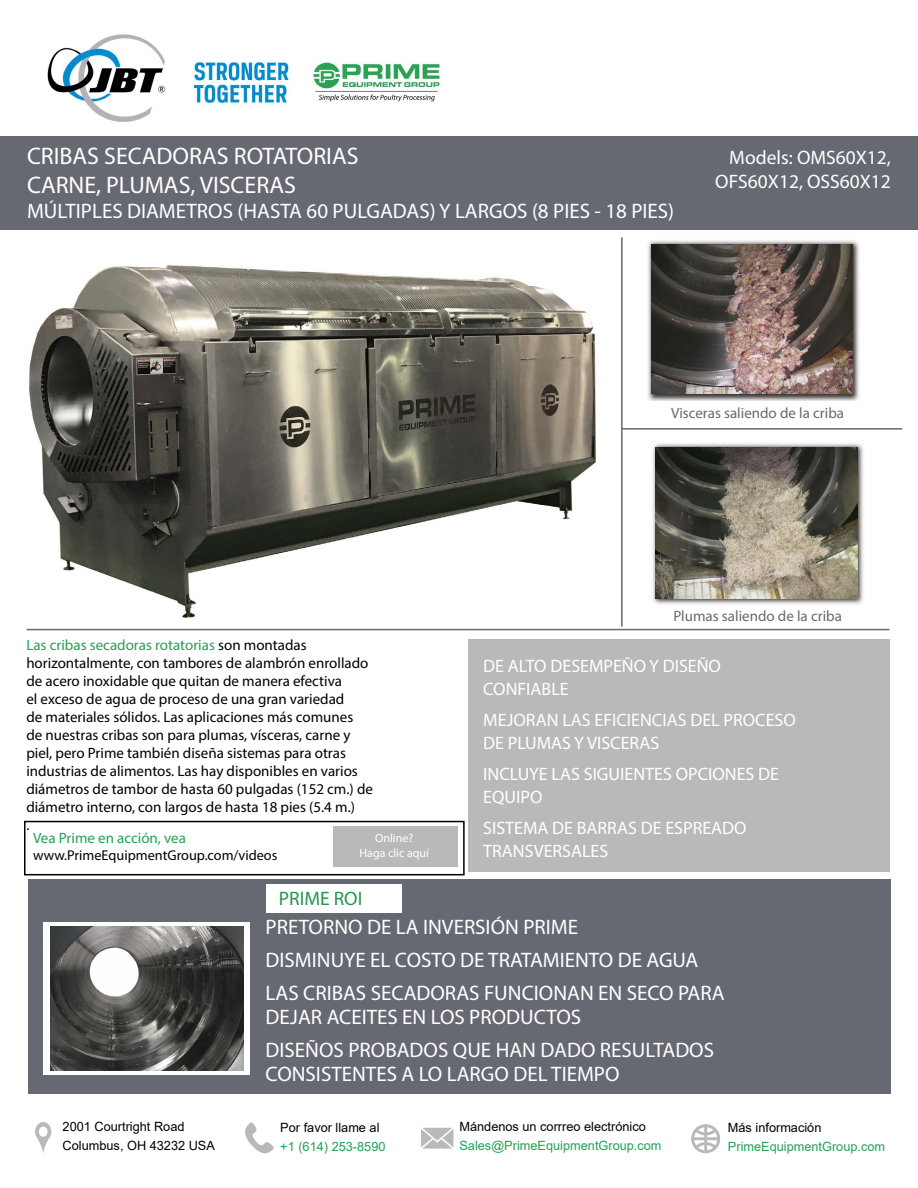
<style>
.page{position:relative;width:918px;height:1188px;background:#fff}
.page>*{position:absolute;margin:0;border:0;box-sizing:border-box;transform-origin:0 0}
.t1{font:24px/28.8px "Myriad Pro";color:#fff}
.t2{font:21px/33px "Myriad Pro";color:#fff}
.t3{font:19.5px/23.4px "Myriad Pro";color:#fff;text-align:right}
.t4{font:19.5px "Myriad Pro";color:#26954d}
.t5{font:18px/22.5px "Myriad Pro";color:#fff}
.t6{font:15px/18px "Myriad Pro";color:#000}
.t7{font:15px "Myriad Pro";color:#666971}
.t8{font:15px "Myriad Pro";color:#21a254}
.t9{font:14.25px "Myriad Pro";color:#000}
.t10{font:12.75px/18.9px "Arial";color:#000}
.t11{font:12.75px "Arial";color:#21a254}
.t12{font:12px/14.4px "Myriad Pro";color:#fff;text-align:center}
.s1{color:#21a254}
</style>
<div class="page">
<div style="left:0;top:136px;width:918px;height:93px;background:#666971"></div>
<svg style="left:35px;top:1122px;width:16px;height:31px"></svg>
<svg style="left:245px;top:1122px;width:29px;height:32px"></svg>
<svg style="left:421px;top:1128px;width:32px;height:21px"></svg>
<svg style="left:691px;top:1124px;width:29px;height:29px"></svg>
<hr style="left:704px;top:1125px;width:3px;height:28px;background:#b9b9ba">
<img style="left:47px;top:34px;width:394px;height:88px">
<hr style="left:621px;top:237px;width:2px;height:390px;background:#666971">
<hr style="left:622px;top:428px;width:280px;height:2px;background:#666971">
<div style="left:28px;top:879px;width:863px;height:214px;background:#666971"></div>
<svg style="left:44px;top:922px;width:206px;height:153px;background:#eaeaea"></svg>
<div style="left:469px;top:639px;width:421px;height:232px;background:#b9b9ba"></div>
<img style="left:29px;top:265px;width:567px;height:353px">
<hr style="left:27px;top:629px;width:863px;height:1px;background:#666971">
<div style="left:24px;top:821px;width:441px;height:54px;border:2px solid #000"></div>
<div style="left:333px;top:826px;width:125px;height:41px;background:#b9b9ba"></div>
<div style="left:267px;top:885px;width:135px;height:28px;background:#fff"></div>
<img style="left:51px;top:927px;width:192px;height:144px">
<img style="left:648px;top:240px;width:211px;height:161px">
<img style="left:652px;top:245px;width:201px;height:148px">
<img style="left:652px;top:443px;width:212px;height:162px">
<img style="left:656px;top:448px;width:201px;height:151px">
<h1 class="t1" style="left:27px;top:141px;width:333px">CRIBAS SECADORAS ROTATORIAS<br>CARNE, PLUMAS, VISCERAS</h1>
<h2 class="t2" style="left:27px;top:194px;width:649px">MÚLTIPLES DIAMETROS (HASTA 60 PULGADAS) Y LARGOS (8 PIES - 18 PIES)</h2>
<h3 class="t3" style="left:715px;top:146px;width:177px">Models: OMS60X12,<br>OFS60X12, OSS60X12</h3>
<p class="t7" style="left:671px;top:403px;width:174px">Visceras saliendo de la criba</p>
<p class="t6" style="left:26px;top:636px;width:348px"><span class="s1">Las cribas secadoras rotatorias</span> son montadas horizontalmente, con tambores de alambrón enrollado de acero inoxidable que quitan de manera efectiva<br>el exceso de agua de proceso de una gran variedad<br>de materiales sólidos. Las aplicaciones más comunes de nuestras cribas son para plumas, vísceras, carne y piel, pero Prime también diseña sistemas para otras industrias de alimentos. Las hay disponibles en varios diámetros de tambor de hasta 60 pulgadas (152 cm.) de diámetro interno, con largos de hasta 18 pies (5.4 m.)<br>.</p>
<p class="t8" style="left:33px;top:828px;width:154px">Vea Prime en acción, vea</p>
<p class="t9" style="left:33px;top:846px;width:246px">www.PrimeEquipmentGroup.com/videos</p>
<p class="t12" style="left:359px;top:831px;width:71px">Online?<br>Haga clic aquí</p>
<h3 class="t4" style="left:279px;top:886px;width:85px">PRIME ROI</h3>
<p class="t7" style="left:673px;top:607px;width:170px">Plumas saliendo de la criba</p>
<p class="t5" style="left:483px;top:654px;width:239px">DE ALTO DESEMPEÑO Y DISEÑO<br>CONFIABLE</p>
<p class="t5" style="left:483px;top:708px;width:314px">MEJORAN LAS EFICIENCIAS DEL PROCESO<br>DE PLUMAS Y VISCERAS</p>
<p class="t5" style="left:483px;top:762px;width:297px">INCLUYE LAS SIGUIENTES OPCIONES DE<br>EQUIPO</p>
<p class="t5" style="left:483px;top:816px;width:265px">SISTEMA DE BARRAS DE ESPREADO<br>TRANSVERSALES</p>
<h2 class="t2" style="left:266px;top:910px;width:461px">PRETORNO DE LA INVERSIÓN PRIME<br>DISMINUYE EL COSTO DE TRATAMIENTO DE AGUA<br>LAS CRIBAS SECADORAS FUNCIONAN EN SECO PARA</h2>
<h2 class="t2" style="left:266px;top:1000px;width:450px">DEJAR ACEITES EN LOS PRODUCTOS<br>DISEÑOS PROBADOS QUE HAN DADO RESULTADOS</h2>
<h2 class="t2" style="left:266px;top:1057px;width:355px">CONSISTENTES A LO LARGO DEL TIEMPO</h2>
<p class="t10" style="left:63px;top:1117px;width:154px">2001 Courtright Road<br>Columbus, OH 43232 USA</p>
<p class="t10" style="left:280px;top:1118px;width:101px">Por favor llame al</p>
<p class="t11" style="left:280px;top:1137px;width:107px">+1 (614) 253-8590</p>
<p class="t10" style="left:459px;top:1117px;width:188px">Mándenos un corrreo electrónico</p>
<p class="t11" style="left:459px;top:1137px;width:204px">Sales@PrimeEquipmentGroup.com</p>
<p class="t10" style="left:728px;top:1118px;width:95px">Más información</p>
<p class="t11" style="left:728px;top:1138px;width:159px">PrimeEquipmentGroup.com</p>
</div>
